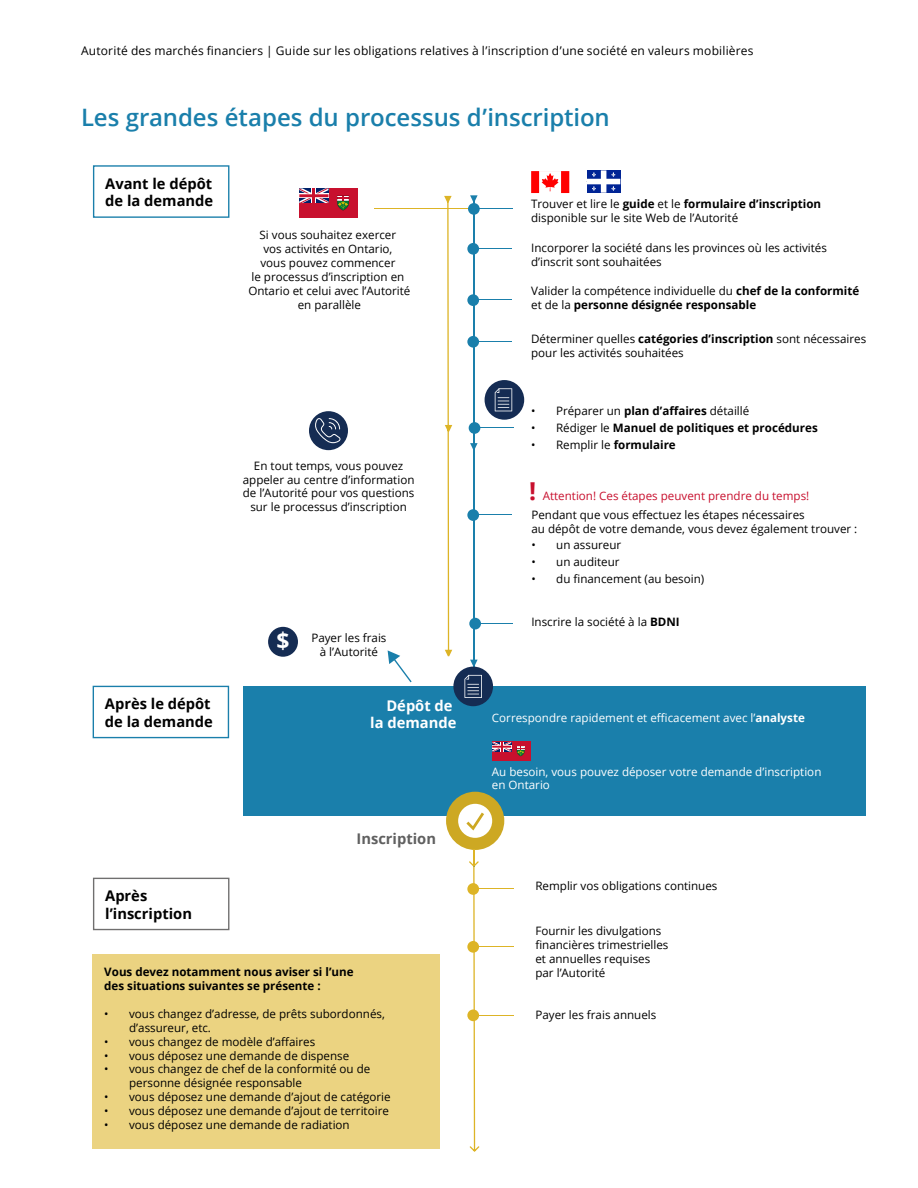
<style>
.page{position:relative;width:918px;height:1188px;background:#fff}
.page>*{position:absolute;margin:0;border:0;box-sizing:border-box;transform-origin:0 0}
.t1{font:600 24px "Open Sans";color:#1a7fab}
.t2{font:700 22.8px "Open Sans";color:#fff}
.t3{font:700 14.7px/17.7px "Open Sans";color:#000}
.t4{font:700 14.7px/17.7px "Open Sans";color:#fff;text-align:right}
.t5{font:700 14.7px "Open Sans";color:#606060}
.t6{font:12px "Open Sans";letter-spacing:.015em;color:#000}
.t7{font:11.55px/14px "Open Sans";color:#000}
.t8{font:700 11.55px/14px "Open Sans";color:#000}
.t9{font:11.55px/14px "Open Sans";color:#fff}
.t10{font:11.55px "Open Sans";color:#c8102e}
.s1{font-weight:700}
.s2{font-weight:400}
.s3{font-weight:700;font-size:24.6px}
</style>
<div class="page">
<div style="left:93px;top:165px;width:136px;height:53px;border:1px solid #1a7fab"></div>
<hr style="left:473px;top:300px;width:39px;height:1px;background:#1a7fab">
<hr style="left:473px;top:341px;width:39px;height:1px;background:#1a7fab">
<hr style="left:475px;top:623px;width:38px;height:1px;background:#1a7fab">
<hr style="left:474px;top:208px;width:38px;height:1px;background:#1a7fab">
<hr style="left:473px;top:248px;width:39px;height:1px;background:#1a7fab">
<hr style="left:475px;top:427px;width:39px;height:1px;background:#1a7fab">
<hr style="left:473px;top:514px;width:39px;height:1px;background:#1a7fab">
<div style="left:243px;top:686px;width:623px;height:130px;background:#1a7fab"></div>
<hr style="left:473px;top:196px;width:2px;height:670px;background:#1a7fab">
<div style="left:467px;top:243px;width:12px;height:12px;background:#1a7fab;border-radius:50%"></div>
<hr style="left:374px;top:208px;width:95px;height:1px;background:#ddb426">
<hr style="left:475px;top:947px;width:39px;height:1px;background:#ddb426">
<hr style="left:475px;top:1015px;width:39px;height:1px;background:#ddb426">
<div style="left:468px;top:203px;width:12px;height:12px;background:#1a7fab;border-radius:50%"></div>
<div style="left:467px;top:294px;width:12px;height:12px;background:#1a7fab;border-radius:50%"></div>
<div style="left:467px;top:336px;width:12px;height:12px;background:#1a7fab;border-radius:50%"></div>
<div style="left:469px;top:422px;width:11px;height:12px;background:#1a7fab;border-radius:50%"></div>
<div style="left:467px;top:509px;width:12px;height:12px;background:#1a7fab;border-radius:50%"></div>
<div style="left:469px;top:618px;width:12px;height:11px;background:#1a7fab;border-radius:50%"></div>
<svg style="left:467px;top:941px;width:12px;height:12px"></svg>
<hr style="left:475px;top:889px;width:39px;height:1px;background:#ddb426">
<svg style="left:467px;top:883px;width:12px;height:12px"></svg>
<svg style="left:467px;top:1009px;width:12px;height:12px"></svg>
<div style="left:485px;top:380px;width:39px;height:40px;background:#152c53;border-radius:50%"></div>
<div style="left:453px;top:667px;width:40px;height:39px;background:#152c53;border-radius:50%"></div>
<div style="left:309px;top:411px;width:39px;height:39px;background:#152c53;border-radius:50%"></div>
<svg style="left:444px;top:196px;width:8px;height:460px"></svg>
<div style="left:92px;top:955px;width:347px;height:194px;background:#ebd381"></div>
<div style="left:93px;top:686px;width:136px;height:52px;border:1px solid #1a7fab"></div>
<div style="left:93px;top:878px;width:136px;height:52px;border:1px solid #706f6f"></div>
<div style="left:268px;top:627px;width:30px;height:30px;background:#152c53;border-radius:50%"></div>
<svg style="left:388px;top:650px;width:24px;height:33px"></svg>
<div style="left:446px;top:792px;width:58px;height:58px;background:#cda823;border-radius:50%"></div>
<div style="left:458px;top:804px;width:34px;height:34px;background:#fff;border-radius:50%"></div>
<svg style="left:463px;top:812px;width:21px;height:21px"></svg>
<svg style="left:587px;top:170px;width:33px;height:23px"></svg>
<svg style="left:531px;top:171px;width:38px;height:22px"></svg>
<div style="left:299px;top:188px;width:59px;height:30px;background:#c8102e"></div>
<svg style="left:299px;top:188px;width:29px;height:15px"></svg>
<svg style="left:337px;top:196px;width:12px;height:14px"></svg>
<hr style="left:312px;top:188px;width:3px;height:15px;background:#c8102e">
<div style="left:492px;top:742px;width:38px;height:19px;background:#c8102e"></div>
<svg style="left:517px;top:747px;width:8px;height:9px"></svg>
<svg style="left:492px;top:742px;width:19px;height:9px"></svg>
<svg style="left:470px;top:195px;width:8px;height:6px"></svg>
<svg style="left:470px;top:443px;width:8px;height:6px"></svg>
<svg style="left:470px;top:660px;width:8px;height:6px"></svg>
<svg style="left:469px;top:850px;width:10px;height:302px"></svg>
<svg style="left:315px;top:418px;width:26px;height:25px"></svg>
<svg style="left:464px;top:675px;width:18px;height:23px"></svg>
<svg style="left:495px;top:388px;width:17px;height:23px"></svg>
<p class="t6" style="left:81px;top:42px;width:674px">Autorité des marchés financiers | Guide sur les obligations relatives à l’inscription d’une société en valeurs mobilières</p>
<p class="t1" style="left:81px;top:101px;width:530px">Les grandes étapes du processus d’inscription</p>
<p class="t3" style="left:105px;top:174px;width:110px">Avant le dépôt de la demande</p>
<p class="t7" style="left:248px;top:228px;width:164px;text-align:center">Si vous souhaitez exercer<br>vos activités en Ontario,<br>vous pouvez commencer<br>le processus d’inscription en<br>Ontario et celui avec l’Autorité en parallèle</p>
<p class="t7" style="left:243px;top:458px;width:173px;text-align:center">En tout temps, vous pouvez appeler au centre d’information de l’Autorité pour vos questions sur le processus d’inscription</p>
<p class="t3" style="left:105px;top:695px;width:110px">Après le dépôt de la demande</p>
<p class="t3" style="left:105px;top:886px;width:88px">Après l’inscription</p>
<p class="t2" style="left:277px;top:625px;width:15px">$</p>
<p class="t7" style="left:311px;top:630px;width:77px;text-align:center">Payer les frais à l’Autorité</p>
<p class="t4" style="left:370px;top:696px;width:88px">Dépôt de<br>la demande</p>
<p class="t5" style="left:357px;top:828px;width:81px">Inscription</p>
<p class="t8" style="left:104px;top:965px;width:251px">Vous devez notamment nous aviser si l’une des situations suivantes se présente :</p>
<p class="t7" style="left:129px;top:1006px;width:257px;text-indent:-25px">• vous changez d’adresse, de prêts subordonnés, d’assureur, etc.</p>
<p class="t7" style="left:104px;top:1034px;width:212px">• vous changez de modèle d’affaires</p>
<p class="t7" style="left:104px;top:1048px;width:246px">• vous déposez une demande de dispense</p>
<p class="t7" style="left:129px;top:1062px;width:243px;text-indent:-25px">• vous changez de chef de la conformité ou de personne désignée responsable</p>
<p class="t7" style="left:104px;top:1090px;width:288px">• vous déposez une demande d’ajout de catégorie</p>
<p class="t7" style="left:104px;top:1104px;width:286px">• vous déposez une demande d’ajout de territoire</p>
<p class="t7" style="left:104px;top:1118px;width:247px">• vous déposez une demande de radiation</p>
<p class="t7" style="left:531px;top:197px;width:292px">Trouver et lire le <span class="s1">guide</span> et le <span class="s1">formulaire d’inscription </span>disponible sur le site Web de l’Autorité</p>
<p class="t7" style="left:531px;top:240px;width:297px">Incorporer la société dans les provinces où les activités d’inscrit sont souhaitées</p>
<p class="t8" style="left:531px;top:284px;width:330px"><span class="s2">Valider la compétence individuelle du</span> chef de la conformité <span class="s2">et de la</span> personne désignée responsable</p>
<p class="t7" style="left:531px;top:331px;width:337px">Déterminer quelles <span class="s1">catégories d’inscription</span> sont nécessaires pour les activités souhaitées</p>
<p class="t7" style="left:531px;top:404px;width:220px">• Préparer un <span class="s1">plan d’affaires</span> détaillé</p>
<p class="t8" style="left:531px;top:421px;width:288px"><span class="s2">• Rédiger le</span> Manuel de politiques et procédures</p>
<p class="t7" style="left:531px;top:438px;width:146px">• Remplir le <span class="s1">formulaire</span></p>
<p class="t10" style="left:529px;top:488px;width:282px"><span class="s3">!</span> Attention! Ces étapes peuvent prendre du temps!</p>
<p class="t7" style="left:531px;top:507px;width:327px">Pendant que vous effectuez les étapes nécessaires<br>au dépôt de votre demande, vous devez également trouver :</p>
<p class="t7" style="left:531px;top:538px;width:91px">• un assureur</p>
<p class="t7" style="left:531px;top:555px;width:90px">• un auditeur</p>
<p class="t7" style="left:531px;top:572px;width:174px">• du financement (au besoin)</p>
<p class="t7" style="left:531px;top:614px;width:150px">Inscrire la société à la <span class="s1">BDNI</span></p>
<p class="t9" style="left:492px;top:710px;width:314px">Correspondre rapidement et efficacement avec l’<span class="s1">analyste</span></p>
<p class="t9" style="left:492px;top:764px;width:331px">Au besoin, vous pouvez déposer votre demande d’inscription en Ontario</p>
<p class="t7" style="left:535px;top:878px;width:184px">Remplir vos obligations continues</p>
<p class="t7" style="left:535px;top:924px;width:135px">Fournir les divulgations financières trimestrielles et annuelles requises par l’Autorité</p>
<p class="t7" style="left:535px;top:1008px;width:122px">Payer les frais annuels</p>
</div>
